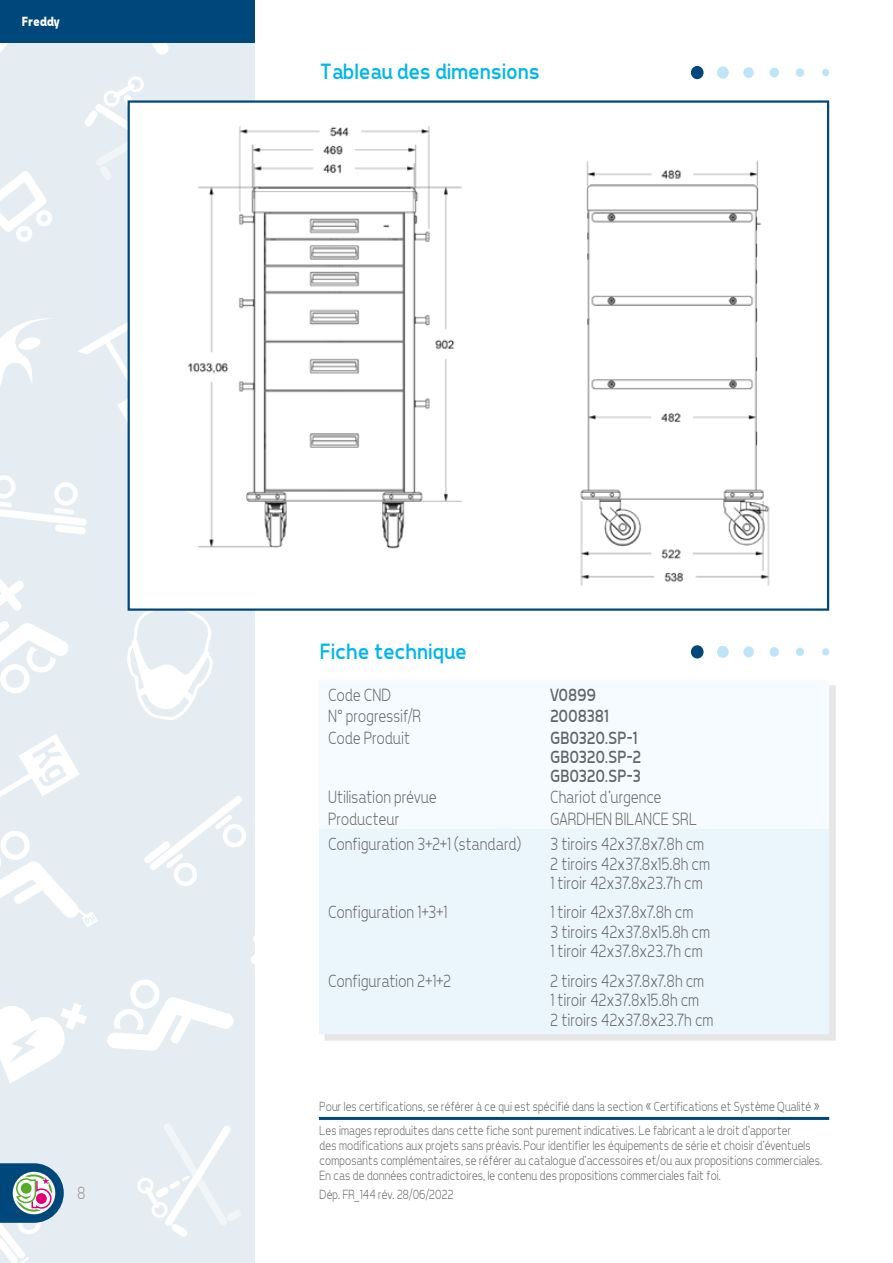
<style>
.page{position:relative;width:893px;height:1263px;background:#fff}
.page>*{position:absolute;margin:0;border:0;box-sizing:border-box;transform-origin:0 0}
.t1{font:22.5px "Tepeno Sans";color:#00b6e8}
.t2{font:300 18px/19.5px "Tepeno Sans";color:#646567;scale:.9 1}
.t3{font:18px/19.5px "Tepeno Sans";color:#646567;scale:.9 1}
.t4{font:300 18px "Tepeno Sans";color:#989191;scale:.9 1}
.t5{font:300 13.5px/15px "Tepeno Sans";color:#646567;scale:.9 1}
.t6{font:700 13.5px "Tepeno Sans";letter-spacing:-.02em;color:#fff}
</style>
<div class="page">
<div style="left:0;top:0;width:255px;height:1263px;background:#e6edf2"></div>
<svg style="left:152px;top:43px;width:17px;height:12px"></svg>
<svg style="left:107px;top:979px;width:127px;height:72px"></svg>
<svg style="left:144px;top:796px;width:102px;height:90px"></svg>
<svg style="left:0;top:579px;width:68px;height:114px"></svg>
<svg style="left:0;top:171px;width:52px;height:71px"></svg>
<svg style="left:0;top:318px;width:50px;height:68px"></svg>
<svg style="left:0;top:475px;width:87px;height:59px"></svg>
<svg style="left:0;top:734px;width:98px;height:193px"></svg>
<svg style="left:137px;top:1124px;width:104px;height:113px"></svg>
<svg style="left:0;top:43px;width:8px;height:10px"></svg>
<svg style="left:251px;top:936px;width:4px;height:28px"></svg>
<svg style="left:78px;top:76px;width:66px;height:343px"></svg>
<svg style="left:0;top:1003px;width:87px;height:80px"></svg>
<svg style="left:127px;top:612px;width:86px;height:108px"></svg>
<div style="left:0;top:0;width:255px;height:43px;background:#00487b"></div>
<svg style="left:0;top:1163px;width:64px;height:100px"></svg>
<div style="left:822px;top:69px;width:7px;height:7px;background:#bde4f7;border-radius:50%"></div>
<div style="left:796px;top:68px;width:8px;height:9px;background:#bde4f7;border-radius:50%"></div>
<div style="left:769px;top:68px;width:10px;height:9px;background:#bde4f7;border-radius:50%"></div>
<div style="left:743px;top:67px;width:11px;height:11px;background:#bde4f7;border-radius:50%"></div>
<div style="left:717px;top:66px;width:12px;height:13px;background:#bde4f7;border-radius:50%"></div>
<div style="left:691px;top:66px;width:13px;height:13px;background:#00487b;border-radius:50%"></div>
<svg style="left:126px;top:99px;width:704px;height:513px"></svg>
<hr style="left:319px;top:1117px;width:510px;height:3px;background:#00487b">
<div style="left:822px;top:648px;width:7px;height:8px;background:#bde4f7;border-radius:50%"></div>
<div style="left:796px;top:647px;width:8px;height:9px;background:#bde4f7;border-radius:50%"></div>
<div style="left:769px;top:647px;width:10px;height:10px;background:#bde4f7;border-radius:50%"></div>
<div style="left:743px;top:646px;width:11px;height:11px;background:#bde4f7;border-radius:50%"></div>
<div style="left:717px;top:646px;width:12px;height:12px;background:#bde4f7;border-radius:50%"></div>
<div style="left:691px;top:645px;width:13px;height:14px;background:#00487b;border-radius:50%"></div>
<div style="left:324px;top:685px;width:512px;height:356px;background:#e6e6e6"></div>
<div style="left:324px;top:685px;width:505px;height:144px;background:#f5fbfe"></div>
<div style="left:319px;top:829px;width:510px;height:205px;background:#ebf6fc"></div>
<p class="t6" style="left:21px;top:13px;width:39px">Freddy</p>
<h2 class="t4" style="left:77px;top:1182px;width:11px">8</h2>
<h1 class="t1" style="left:319px;top:58px;width:221px">Tableau des dimensions</h1>
<h1 class="t1" style="left:319px;top:638px;width:148px">Fiche technique</h1>
<h2 class="t2" style="left:327px;top:684px;width:71px">Code CND</h2>
<h2 class="t3" style="left:549px;top:684px;width:53px">V0899</h2>
<h2 class="t2" style="left:327px;top:706px;width:105px">N° progressif/R</h2>
<h2 class="t3" style="left:549px;top:706px;width:67px">2008381</h2>
<h2 class="t2" style="left:327px;top:727px;width:93px">Code Produit</h2>
<h2 class="t3" style="left:549px;top:727px;width:103px">GB0320.SP-1<br>GB0320.SP-2<br>GB0320.SP-3</h2>
<h2 class="t2" style="left:327px;top:787px;width:122px">Utilisation prévue</h2>
<h2 class="t2" style="left:549px;top:787px;width:125px">Chariot d’urgence</h2>
<h2 class="t2" style="left:327px;top:808px;width:81px">Producteur</h2>
<h2 class="t2" style="left:549px;top:808px;width:165px">GARDHEN BILANCE SRL</h2>
<h2 class="t2" style="left:327px;top:834px;width:216px">Configuration 3+2+1 (standard)</h2>
<h2 class="t2" style="left:549px;top:834px;width:179px">3 tiroirs 42x37.8x7.8h cm<br>2 tiroirs 42x37.8x15.8h cm<br>1 tiroir 42x37.8x23.7h cm</h2>
<h2 class="t2" style="left:327px;top:902px;width:134px">Configuration 1+3+1</h2>
<h2 class="t2" style="left:549px;top:902px;width:179px">1 tiroir 42x37.8x7.8h cm<br>3 tiroirs 42x37.8x15.8h cm<br>1 tiroir 42x37.8x23.7h cm</h2>
<h2 class="t2" style="left:327px;top:970px;width:138px">Configuration 2+1+2</h2>
<h2 class="t2" style="left:549px;top:970px;width:183px">2 tiroirs 42x37.8x7.8h cm<br>1 tiroir 42x37.8x15.8h cm<br>2 tiroirs 42x37.8x23.7h cm</h2>
<p class="t5" style="left:319px;top:1095px;width:557px;line-height:23.5px">Pour les certifications, se référer à ce qui est spécifié dans la section « Certifications et Système Qualité »<br>Les images reproduites dans cette fiche sont purement indicatives. Le fabricant a le droit d’apporter</p>
<p class="t5" style="left:319px;top:1137px;width:560px">des modifications aux projets sans préavis. Pour identifier les équipements de série et choisir d’éventuels composants complémentaires, se référer au catalogue d’accessoires et/ou aux propositions commerciales.<br>En cas de données contradictoires, le contenu des propositions commerciales fait foi.</p>
<p class="t5" style="left:319px;top:1187px;width:150px">Dép. FR_144 rév. 28/06/2022</p>
</div>
